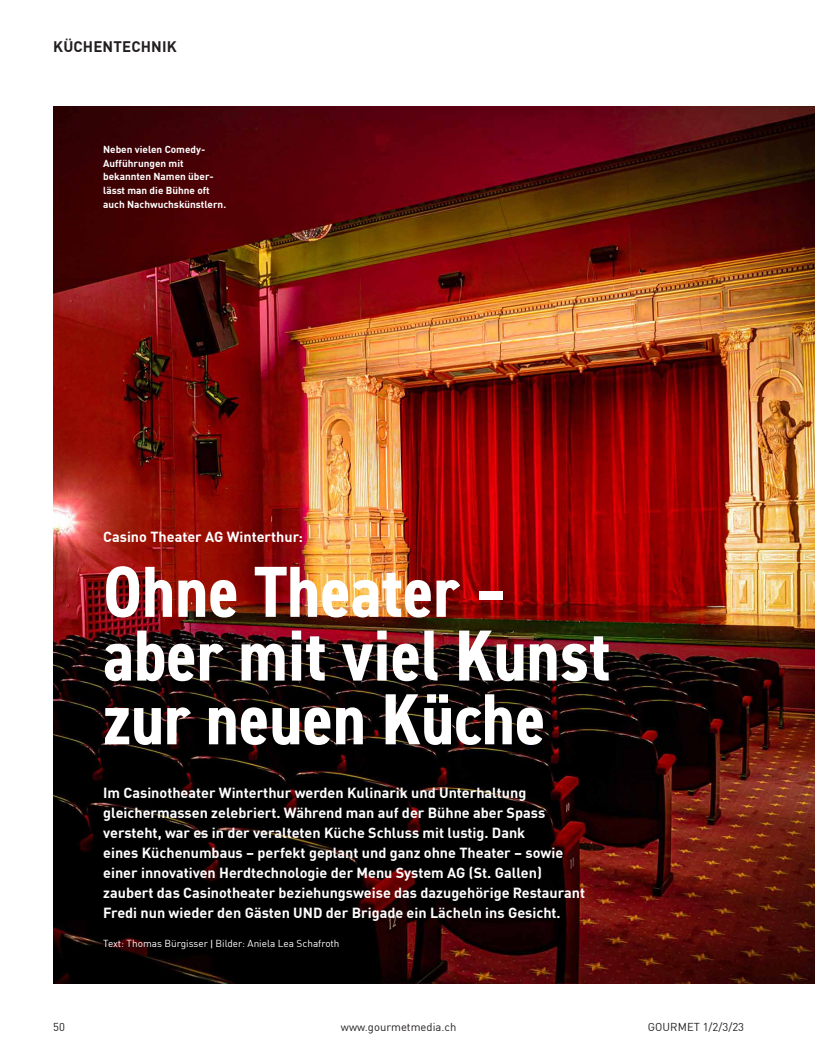
<style>
.page{position:relative;width:815px;height:1063px;background:#fff}
.page>*{position:absolute;margin:0;border:0;box-sizing:border-box;transform-origin:0 0}
.t1{font:700 condensed 72.5px/63.8px "DIN2014";color:#fff}
.t2{font:700 15px "DINOT";letter-spacing:.01em;color:#231f20}
.t3{font:700 14.38px/20px "DINOT";color:#fff}
.t4{font:11.25px "DINOT";color:#231f20}
.t5{font:700 10px/13.8px "DINOT";color:#fff}
.t6{font:10px "DINOT";color:#fff}
.s1{font-family:"Roboto";font-weight:700}
</style>
<div class="page">
<img style="left:53px;top:106px;width:762px;height:877px">
<p class="t2" style="left:53px;top:35px;width:125px">KÜCHENTECHNIK</p>
<p class="t5" style="left:103px;top:141px;width:125px">Neben vielen Comedy-<br>Aufführungen mit bekannten Namen über&shy;lässt man die Bühne oft auch Nachwuchskünstlern.</p>
<p class="t3" style="left:103px;top:526px;width:201px">Casino Theater AG Winterthur:</p>
<h1 class="t1" style="left:103px;top:559px;width:509px">Ohne Theater – aber mit viel Kunst zur neuen Küche</h1>
<p class="t3" style="left:103px;top:781px;width:483px">Im Casinotheater Winterthur werden Kulinarik und Unterhaltung gleichermassen zelebriert. Während man auf der Bühne aber Spass versteht, war es in der veralteten Küche Schluss mit lustig. Dank<br>eines Küchenumbaus – perfekt geplant und ganz ohne Theater – sowie einer innovativen Herdtechnologie der Menu System AG (St. Gallen) zaubert das Casinotheater beziehungsweise das dazugehörige Restaurant Fredi nun wieder den Gästen UND der Brigade ein Lächeln ins Gesicht.</p>
<p class="t6" style="left:103px;top:936px;width:238px">Text: Thomas Bürgisser <span class="s1">|</span> Bilder: Aniela Lea Schafroth</p>
<p class="t4" style="left:53px;top:1018px;width:13px">50</p>
<p class="t4" style="left:341px;top:1018px;width:117px">www.gourmetmedia.ch</p>
<p class="t4" style="left:648px;top:1018px;width:98px">GOURMET 1/2/3/23</p>
</div>
